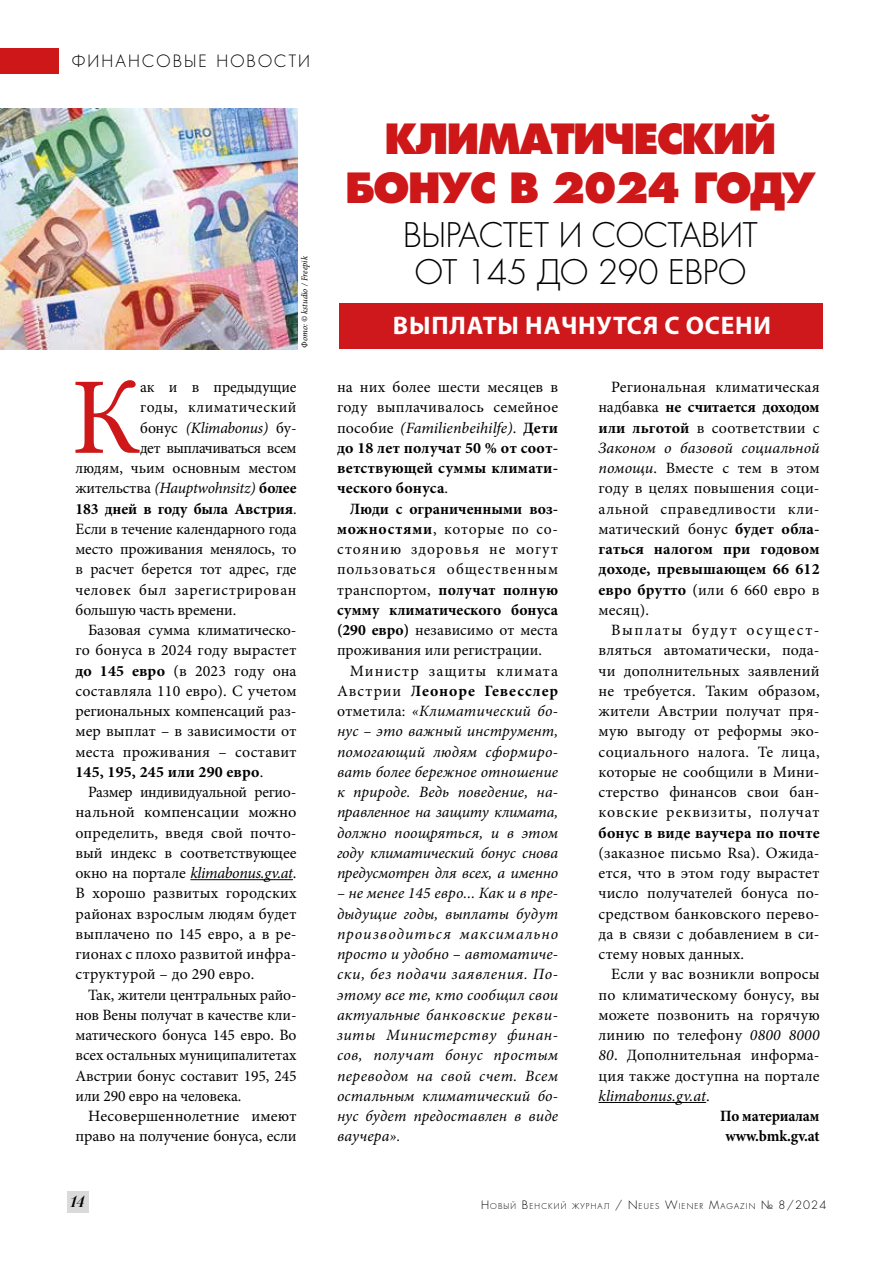
<style>
.page{position:relative;width:893px;height:1263px;background:#fff}
.page>*{position:absolute;margin:0;border:0;box-sizing:border-box;transform-origin:0 0}
.t1{font:109.2px "Minion Pro";color:#cd1719}
.t2{font:40.5px/49.5px "Favorit Extra Bold C";letter-spacing:-.05em;color:#cd1719;text-align:center}
.t3{font:33px/37.5px "Favorit Light C";letter-spacing:-.01em;color:#000;text-align:center}
.t4{font:700 25.5px "Myriad Pro";letter-spacing:.03em;color:#fff}
.t5{font:16.5px "Favorit Light C";letter-spacing:.13em;color:#000}
.t6{font:italic 16.5px "Paragon Nord C";color:#000}
.t7{font:15.75px/20.2px "Minion Pro";letter-spacing:.005em;color:#000;text-align:justify}
.t8{font:italic 15.75px/20.2px "Minion Pro";letter-spacing:-.005em;color:#000;text-align:justify}
.t9{font:700 15.75px/20.2px "Minion Pro";letter-spacing:.01em;color:#000;text-align:justify}
.t10{font:15.75px "Minion Pro";letter-spacing:-.02em;color:#000}
.t11{font:15.75px "Minion Pro";letter-spacing:.04em;color:#000}
.t12{font:700 15.75px "Minion Pro";letter-spacing:-.01em;color:#000}
.t13{font:15.75px "Minion Pro";letter-spacing:.005em;color:#000;scale:1.04 1}
.t14{font:15.75px "Minion Pro";letter-spacing:-.03em;color:#000}
.t15{font:15.75px "Minion Pro";letter-spacing:.03em;color:#000}
.t16{font:700 15.75px "Minion Pro";letter-spacing:.01em;color:#000;scale:.96 1}
.t17{font:700 15.75px "Minion Pro";letter-spacing:-.015em;color:#000;scale:.96 1}
.t18{font:italic 9px "Minion Pro";letter-spacing:.005em;color:#000;scale:.96 1}
.t19{font:7.8px "Favorit Light C";letter-spacing:.145em;color:#000}
.s1{font-style:normal}
.s2{font-weight:700;font-style:normal}
.s3{font-weight:400}
.s4{font-weight:700}
.s5{font-weight:400;font-style:italic}
.s6{font-style:italic}
.s7{font-size:11.25px}
</style>
<div class="page">
<div style="left:67px;top:1192px;width:22px;height:21px;background:#dadada"></div>
<div style="left:0;top:48px;width:59px;height:25px;background:#cd1719"></div>
<hr style="left:190px;top:879px;width:103px;height:1px;background:#000">
<hr style="left:598px;top:1102px;width:108px;height:1px;background:#000">
<img style="left:0;top:109px;width:298px;height:241px">
<div style="left:339px;top:303px;width:484px;height:45px;background:#ce181c"></div>
<p class="t5" style="left:72px;top:50px;width:240px">ФИНАНСОВЫЕ НОВОСТИ</p>
<p class="t18" style="left:298px;top:348px;width:97px;rotate:-90deg">Фото: © kstudio / Freepik</p>
<h1 class="t1" style="left:71px;top:345px;width:72px">К</h1>
<p class="t7" style="left:140px;top:377px;width:158px">ак и в предыдущие</p>
<p class="t15" style="left:140px;top:397px;width:158px">годы, климатический</p>
<p class="t8" style="left:140px;top:417px;width:158px"><span class="s1">бонус</span> (Klimabonus) <span class="s1">бу-</span></p>
<p class="t14" style="left:140px;top:437px;width:158px">дет выплачиваться всем</p>
<p class="t7" style="left:75px;top:458px;width:223px">людям, чьим основным местом</p>
<p class="t8" style="left:75px;top:478px;width:223px"><span class="s1">жительства</span> (Hauptwohnsitz) <span class="s2">более</span></p>
<p class="t12" style="left:75px;top:497px;width:223px">183 дней в году была Австрия<span class="s3">.</span></p>
<p class="t7" style="left:75px;top:519px;width:223px">Если в течение календарного года</p>
<p class="t7" style="left:75px;top:539px;width:223px">место проживания менялось, то</p>
<p class="t7" style="left:75px;top:559px;width:223px">в расчет берется тот адрес, где</p>
<p class="t11" style="left:75px;top:579px;width:223px">человек был зарегистрирован</p>
<p class="t7" style="left:75px;top:600px;width:162px">большую часть времени.</p>
<p class="t7" style="left:88px;top:620px;width:210px">Базовая сумма климатическо-</p>
<p class="t7" style="left:75px;top:640px;width:223px">го бонуса в 2024 году вырастет</p>
<p class="t7" style="left:75px;top:660px;width:223px"><span class="s4">до 145 евро</span> (в 2023 году она</p>
<p class="t7" style="left:75px;top:681px;width:223px">составляла 110 евро). С учетом</p>
<p class="t7" style="left:75px;top:701px;width:223px">региональных компенсаций раз-</p>
<p class="t7" style="left:75px;top:721px;width:223px">мер выплат – в зависимости от</p>
<p class="t7" style="left:75px;top:741px;width:223px">места проживания – составит</p>
<p class="t9" style="left:75px;top:761px;width:189px">145, 195, 245 или 290 евро<span class="s3">.</span></p>
<p class="t10" style="left:88px;top:781px;width:210px">Размер индивидуальной регио-</p>
<p class="t13" style="left:75px;top:802px;width:214px">нальной компенсации можно</p>
<p class="t7" style="left:75px;top:822px;width:223px">определить, введя свой почто-</p>
<p class="t7" style="left:75px;top:843px;width:223px">вый индекс в соответствующее</p>
<p class="t8" style="left:75px;top:863px;width:223px"><span class="s1">окно на портале</span> klimabonus.gv.at<span class="s1">.</span></p>
<p class="t7" style="left:75px;top:883px;width:223px">В хорошо развитых городских</p>
<p class="t7" style="left:75px;top:903px;width:223px">районах взрослым людям будет</p>
<p class="t7" style="left:75px;top:924px;width:223px">выплачено по 145 евро, а в ре-</p>
<p class="t7" style="left:75px;top:944px;width:223px">гионах с плохо развитой инфра-</p>
<p class="t7" style="left:75px;top:964px;width:180px">структурой – до 290 евро.</p>
<p class="t7" style="left:88px;top:984px;width:210px">Так, жители центральных райо-</p>
<p class="t7" style="left:75px;top:1005px;width:223px">нов Вены получат в качестве кли-</p>
<p class="t7" style="left:75px;top:1025px;width:223px">матического бонуса 145 евро. Во</p>
<p class="t7" style="left:75px;top:1045px;width:223px">всех остальных муниципалитетах</p>
<p class="t7" style="left:75px;top:1065px;width:223px">Австрии бонус составит 195, 245</p>
<p class="t7" style="left:75px;top:1086px;width:168px">или 290 евро на человека.</p>
<p class="t7" style="left:88px;top:1106px;width:210px">Несовершеннолетние имеют</p>
<p class="t7" style="left:75px;top:1126px;width:223px">право на получение бонуса, если</p>
<h2 class="t2" style="left:345px;top:114px;width:472px">КЛИМАТИЧЕСКИЙ<br>БОНУС В 2024 ГОДУ</h2>
<h3 class="t3" style="left:403px;top:216px;width:356px">ВЫРАСТЕТ И СОСТАВИТ<br>ОТ 145 ДО 290 ЕВРО</h3>
<h3 class="t4" style="left:393px;top:309px;width:380px">ВЫПЛАТЫ НАЧНУТСЯ С ОСЕНИ</h3>
<p class="t9" style="left:337px;top:377px;width:223px"><span class="s3">на них более шести месяцев в году выплачивалось семейное пособие</span> <span class="s5">(Familienbeihilfe)</span><span class="s3">.</span> Дети до 18 лет получат 50 % от соот&shy;ветствующей суммы климати&shy;ческого бонуса<span class="s3">.</span></p>
<p class="t7" style="left:337px;top:498px;width:223px;text-indent:13px"><span class="s4">Люди с ограниченными воз&shy;можностями</span>, которые по со&shy;стоянию здоровья не могут пользоваться общественным транспортом, <span class="s4">получат полную сумму климатического бонуса (290 евро)</span> независимо от места проживания или регистрации.</p>
<p class="t8" style="left:337px;top:660px;width:223px;text-indent:13px"><span class="s1">Министр защиты климата Австрии</span> <span class="s2">Леоноре Гевесслер </span><span class="s1">отметила:</span> «Климатический бо&shy;нус – это важный инструмент, помогающий людям сформиро&shy;вать более бережное отношение к природе. Ведь поведение, на&shy;правленное на защиту климата, должно поощряться, и в этом году климатический бонус снова предусмотрен для всех, а именно</p>
<p class="t8" style="left:337px;top:883px;width:223px">– не менее 145 евро... Как и в пре&shy;дыдущие годы, выплаты будут производиться максимально просто и удобно – автоматиче&shy;ски, без подачи заявления. По&shy;этому все те, кто сообщил свои актуальные банковские рекви&shy;зиты Министерству финан&shy;сов, получат бонус простым переводом на свой счет. Всем остальным климатический бо&shy;нус будет предоставлен в виде ваучера».</p>
<p class="t7" style="left:598px;top:377px;width:223px;text-indent:13px">Региональная климатическая надбавка <span class="s4">не считается доходом или льготой</span> в соответствии с <span class="s6">Законом о базовой социальной помощи</span>. Вместе с тем в этом году в целях повышения соци&shy;альной справедливости кли&shy;матический бонус <span class="s4">будет обла&shy;гаться налогом при годовом доходе, превышающем 66 612 евро брутто</span> (или 6 660 евро в месяц).</p>
<p class="t7" style="left:598px;top:620px;width:223px;text-indent:13px">Выплаты будут осущест&shy;вляться автоматически, пода&shy;чи дополнительных заявлений не требуется. Таким образом, жители Австрии получат пря&shy;мую выгоду от реформы эко&shy;социального налога. Те лица, которые не сообщили в Мини&shy;стерство финансов свои бан&shy;ковские реквизиты, получат</p>
<p class="t9" style="left:598px;top:822px;width:223px">бонус в виде ваучера по почте</p>
<p class="t7" style="left:598px;top:843px;width:223px">(заказное письмо Rsa). Ожида&shy;ется, что в этом году вырастет число получателей бонуса по&shy;средством банковского перево&shy;да в связи с добавлением в си&shy;стему новых данных.</p>
<p class="t7" style="left:598px;top:964px;width:223px;text-indent:13px">Если у вас возникли вопросы по климатическому бонусу, вы можете позвонить на горячую линию по телефону <span class="s6">0800 8000</span></p>
<p class="t7" style="left:598px;top:1045px;width:223px"><span class="s6">80</span>. Дополнительная информа-</p>
<p class="t7" style="left:598px;top:1065px;width:223px">ция также доступна на портале</p>
<p class="t8" style="left:598px;top:1086px;width:113px">klimabonus.gv.at<span class="s1">.</span></p>
<p class="t17" style="left:720px;top:1105px;width:105px">По материалам</p>
<p class="t16" style="left:726px;top:1125px;width:99px">www.bmk.gv.at</p>
<p class="t6" style="left:70px;top:1192px;width:16px">14</p>
<p class="t19" style="left:481px;top:1201px;width:347px"><span class="s7">Н</span>ОВЫЙ <span class="s7">В</span>ЕНСКИЙ ЖУРНАЛ <span class="s7">/</span> <span class="s7">N</span>EUES <span class="s7">W</span>IEN ER <span class="s7">M</span>AGAZIN <span class="s7">№ 8/2024</span></p>
</div>
